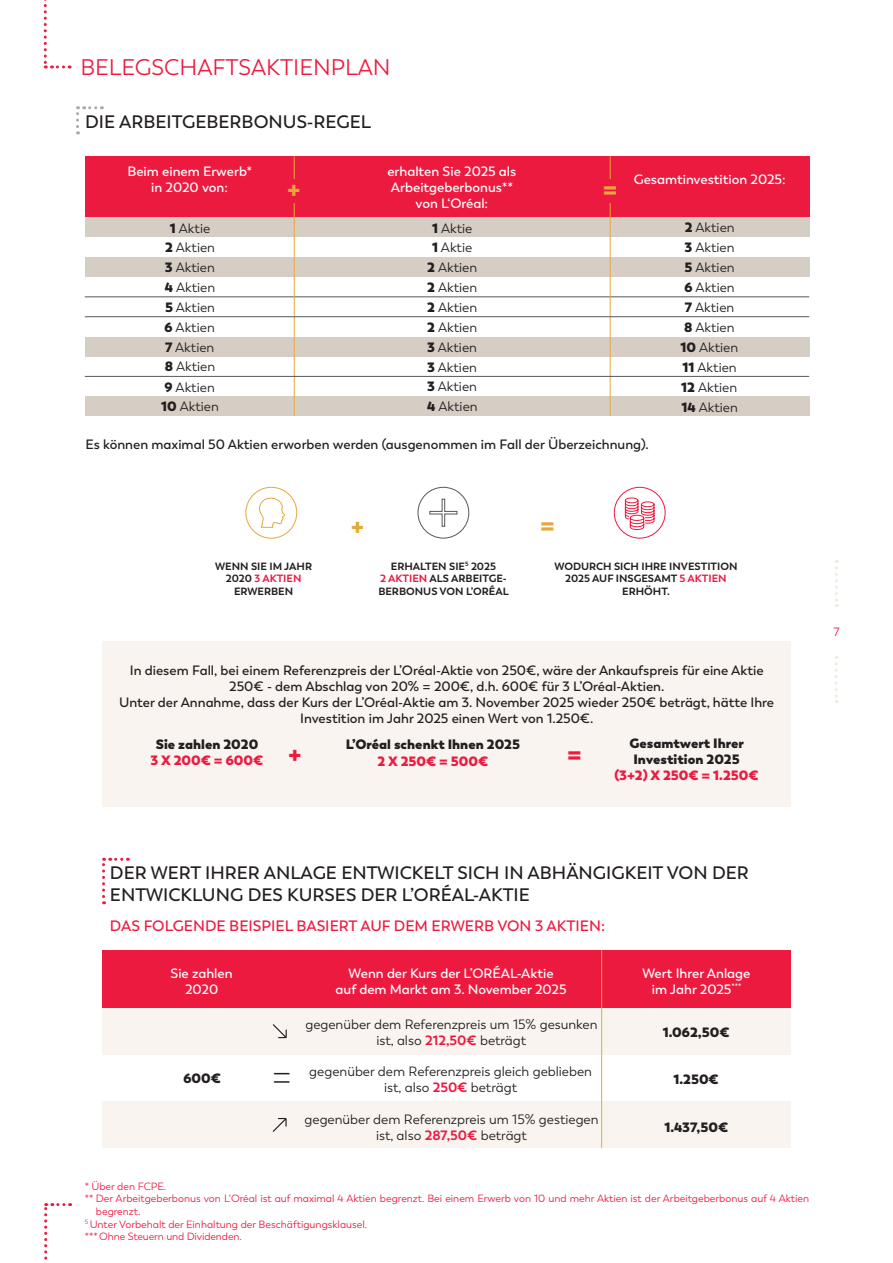
<style>
.page{position:relative;width:893px;height:1263px;background:#fff}
.page>*{position:absolute;margin:0;border:0;box-sizing:border-box;transform-origin:0 0}
.t1{font:300 35.7px "Trenda";color:#231f20}
.t2{font:22.5px "Trenda";color:#ed1a40}
.t3{font:800 22.5px "Trenda";color:#e5a93a}
.t4{font:800 22.5px "Trenda";color:#ed1a40}
.t5{font:600 18px/21.6px "Trenda";color:#231f20}
.t6{font:600 15px "Trenda";color:#ed1a40}
.t7{font:13.5px/20px "Trenda";color:#231f20;text-align:center}
.t8{font:600 13.5px/16.2px "Trenda";color:#231f20;text-align:center}
.t9{font:600 13.5px/16.2px "Trenda";color:#fff;text-align:center}
.t10{font:800 13.5px/16.2px "Trenda";color:#231f20;text-align:center}
.t11{font:800 13.5px "Trenda";color:#ed1a40}
.t12{font:12px "Trenda";color:#ed1a40}
.t13{font:10.5px "Trenda";color:#ed1a40}
.t14{font:700 10.5px/12.6px "Trenda";color:#231f20;text-align:center}
.s1{font-weight:800}
.s2{color:#ed1a40}
.s3{font-weight:700;color:#ed1a40}
</style>
<div class="page">
<svg style="left:44px;top:0;width:26px;height:68px"></svg>
<svg style="left:44px;top:1203px;width:27px;height:60px"></svg>
<svg style="left:76px;top:106px;width:26px;height:28px"></svg>
<div style="left:102px;top:641px;width:689px;height:166px;background:#f9f4ef"></div>
<svg style="left:102px;top:858px;width:26px;height:46px"></svg>
<div style="left:85px;top:156px;width:724px;height:61px;background:#ed1a40"></div>
<div style="left:102px;top:950px;width:689px;height:58px;background:#ed1a40"></div>
<div style="left:85px;top:217px;width:724px;height:20px;background:#d6cdc4"></div>
<div style="left:102px;top:1008px;width:689px;height:47px;background:#f9f4ef"></div>
<div style="left:102px;top:1102px;width:689px;height:46px;background:#f9f4ef"></div>
<div style="left:85px;top:257px;width:724px;height:20px;background:#d6cdc4"></div>
<div style="left:85px;top:337px;width:724px;height:19px;background:#d6cdc4"></div>
<div style="left:85px;top:396px;width:724px;height:20px;background:#d6cdc4"></div>
<hr style="left:85px;top:297px;width:724px;height:1px;background:#57585a">
<hr style="left:610px;top:156px;width:1px;height:260px;background:#e5a93a">
<hr style="left:601px;top:950px;width:1px;height:198px;background:#e5a93a">
<hr style="left:294px;top:156px;width:1px;height:260px;background:#e5a93a">
<hr style="left:85px;top:316px;width:724px;height:1px;background:#57585a">
<hr style="left:85px;top:376px;width:724px;height:1px;background:#57585a">
<div style="left:281px;top:179px;width:27px;height:24px;background:#ed1a40"></div>
<div style="left:597px;top:179px;width:27px;height:24px;background:#ed1a40"></div>
<svg style="left:835px;top:560px;width:3px;height:47px"></svg>
<svg style="left:835px;top:656px;width:3px;height:47px"></svg>
<svg style="left:417px;top:487px;width:52px;height:52px"></svg>
<svg style="left:614px;top:487px;width:52px;height:52px"></svg>
<svg style="left:245px;top:487px;width:52px;height:52px"></svg>
<svg style="left:273px;top:1118px;width:14px;height:14px"></svg>
<svg style="left:273px;top:1024px;width:14px;height:14px"></svg>
<h2 class="t2" style="left:80px;top:54px;width:312px">BELEGSCHAFTSAKTIENPLAN</h2>
<h3 class="t5" style="left:85px;top:111px;width:287px">DIE ARBEITGEBERBONUS-REGEL</h3>
<p class="t9" style="left:127px;top:163px;width:126px">Beim einem Erwerb* in 2020 von:</p>
<h2 class="t3" style="left:287px;top:174px;width:15px">+</h2>
<p class="t9" style="left:387px;top:163px;width:130px">erhalten Sie 2025 als<br>Arbeitgeberbonus** von L‘Oréal:</p>
<h2 class="t3" style="left:603px;top:174px;width:16px">=</h2>
<p class="t9" style="left:634px;top:171px;width:153px">Gesamtinvestition 2025:</p>
<p class="t7" style="left:170px;top:218px;width:42px"><span class="s1">1</span> Aktie</p>
<p class="t7" style="left:432px;top:218px;width:42px"><span class="s1">1</span> Aktie</p>
<p class="t7" style="left:685px;top:218px;width:51px"><span class="s1">2</span> Aktien</p>
<p class="t7" style="left:165px;top:238px;width:51px"><span class="s1">2</span> Aktien</p>
<p class="t7" style="left:432px;top:238px;width:42px"><span class="s1">1</span> Aktie</p>
<p class="t7" style="left:685px;top:238px;width:51px"><span class="s1">3</span> Aktien</p>
<p class="t7" style="left:165px;top:258px;width:51px"><span class="s1">3</span> Aktien</p>
<p class="t7" style="left:685px;top:258px;width:52px"><span class="s1">5</span> Aktien</p>
<p class="t7" style="left:165px;top:278px;width:52px"><span class="s1">4</span> Aktien</p>
<p class="t7" style="left:684px;top:278px;width:52px"><span class="s1">6</span> Aktien</p>
<p class="t7" style="left:165px;top:298px;width:51px"><span class="s1">5</span> Aktien</p>
<p class="t7" style="left:685px;top:298px;width:51px"><span class="s1">7</span> Aktien</p>
<p class="t7" style="left:165px;top:318px;width:52px"><span class="s1">6</span> Aktien</p>
<p class="t7" style="left:684px;top:318px;width:52px"><span class="s1">8</span> Aktien</p>
<p class="t7" style="left:165px;top:337px;width:51px"><span class="s1">7</span> Aktien</p>
<p class="t7" style="left:680px;top:338px;width:59px"><span class="s1">10</span> Aktien</p>
<p class="t7" style="left:165px;top:357px;width:52px"><span class="s1">8</span> Aktien</p>
<p class="t7" style="left:683px;top:357px;width:56px"><span class="s1">11</span> Aktien</p>
<p class="t7" style="left:165px;top:377px;width:52px"><span class="s1">9</span> Aktien</p>
<p class="t7" style="left:681px;top:378px;width:58px"><span class="s1">12</span> Aktien</p>
<p class="t7" style="left:161px;top:397px;width:59px"><span class="s1">10</span> Aktien</p>
<p class="t7" style="left:681px;top:397px;width:58px"><span class="s1">14</span> Aktien</p>
<p class="t7" style="left:427px;top:258px;width:52px;text-align:justify"><span class="s1">2</span> Aktien <span class="s1">2</span> Aktien <span class="s1">2</span> Aktien <span class="s1">2</span> Aktien <span class="s1">3</span> Aktien <span class="s1">3</span> Aktien <span class="s1">3</span> Aktien <span class="s1">4</span> Aktien</p>
<p class="t8" style="left:86px;top:436px;width:565px">Es können maximal 50 Aktien erworben werden (ausgenommen im Fall der Überzeichnung).</p>
<h2 class="t3" style="left:351px;top:511px;width:15px">+</h2>
<h2 class="t3" style="left:540px;top:510px;width:16px">=</h2>
<p class="t14" style="left:215px;top:560px;width:98px">WENN SIE IM JAHR<br>2020 <span class="s2">3 AKTIEN<br></span>ERWERBEN</p>
<p class="t14" style="left:378px;top:560px;width:132px">ERHALTEN SIE<sup>5</sup> 2025<br><span class="s2">2 AKTIEN</span> ALS ARBEITGE-<br>BERBONUS VON L’ORÉAL</p>
<p class="t14" style="left:554px;top:560px;width:185px">WODURCH SICH IHRE INVESTITION<br>2025 AUF INSGESAMT <span class="s2">5 AKTIEN<br></span>ERHÖHT.</p>
<p class="t8" style="left:119px;top:662px;width:656px">In diesem Fall, bei einem Referenzpreis der L’Oréal-Aktie von 250€, wäre der Ankaufspreis für eine Aktie 250€ - dem Abschlag von 20% = 200€, d.h. 600€ für 3 L’Oréal-Aktien.<br>Unter der Annahme, dass der Kurs der L’Oréal-Aktie am 3. November 2025 wieder 250€ beträgt, hätte Ihre Investition im Jahr 2025 einen Wert von 1.250€.</p>
<p class="t10" style="left:156px;top:736px;width:104px">Sie zahlen 2020</p>
<p class="t11" style="left:151px;top:751px;width:114px">3 X 200€ = 600€</p>
<h2 class="t4" style="left:288px;top:739px;width:15px">+</h2>
<p class="t10" style="left:346px;top:736px;width:176px">L’Oréal schenkt Ihnen 2025</p>
<p class="t11" style="left:378px;top:752px;width:112px">2 X 250€ = 500€</p>
<h2 class="t4" style="left:567px;top:739px;width:16px">=</h2>
<p class="t10" style="left:629px;top:735px;width:116px">Gesamtwert Ihrer<br>Investition 2025</p>
<p class="t11" style="left:614px;top:766px;width:146px">(3+2) X 250€ = 1.250€</p>
<p class="t12" style="left:834px;top:625px;width:8px">7</p>
<h3 class="t5" style="left:110px;top:862px;width:640px">DER WERT IHRER ANLAGE ENTWICKELT SICH IN ABHÄNGIGKEIT VON DER<br>ENTWICKLUNG DES KURSES DER L’ORÉAL-AKTIE</h3>
<p class="t6" style="left:110px;top:917px;width:496px">DAS FOLGENDE BEISPIEL BASIERT AUF DEM ERWERB VON 3 AKTIEN:</p>
<p class="t9" style="left:171px;top:965px;width:64px">Sie zahlen<br>2020</p>
<p class="t10" style="left:183px;top:1071px;width:39px">600€</p>
<h1 class="t1" style="left:272px;top:1056px;width:22px">=</h1>
<p class="t9" style="left:336px;top:965px;width:232px">Wenn der Kurs der L’ORÉAL-Aktie<br>auf dem Markt am 3. November 2025</p>
<p class="t7" style="left:305px;top:1016px;width:294px;line-height:16.2px">gegenüber dem Referenzpreis um 15% gesunken ist, also <span class="s3">212,50€</span> beträgt</p>
<p class="t7" style="left:309px;top:1063px;width:284px;line-height:16.2px">gegenüber dem Referenzpreis gleich geblieben ist, also <span class="s3">250€</span> beträgt</p>
<p class="t7" style="left:305px;top:1111px;width:296px;line-height:16.2px">gegenüber dem Referenzpreis um 15% gestiegen ist, also <span class="s3">287,50€</span> beträgt</p>
<p class="t9" style="left:642px;top:965px;width:110px">Wert Ihrer Anlage im Jahr 2025<sup>***</sup></p>
<p class="t10" style="left:663px;top:1024px;width:68px">1.062,50€</p>
<p class="t10" style="left:673px;top:1071px;width:47px">1.250€</p>
<p class="t10" style="left:664px;top:1119px;width:65px">1.437,50€</p>
<p class="t13" style="left:85px;top:1180px;width:83px">* Über den FCPE.</p>
<p class="t13" style="left:85px;top:1193px;width:726px">** Der Arbeitgeberbonus von L‘Oréal ist auf maximal 4 Aktien begrenzt. Bei einem Erwerb von 10 und mehr Aktien ist der Arbeitgeberbonus auf 4 Aktien</p>
<p class="t13" style="left:96px;top:1205px;width:46px">begrenzt.</p>
<p class="t13" style="left:85px;top:1218px;width:284px"><sup>5</sup> Unter Vorbehalt der Einhaltung der Beschäftigungsklausel.</p>
<p class="t13" style="left:85px;top:1230px;width:159px">***Ohne Steuern und Dividenden.</p>
</div>
